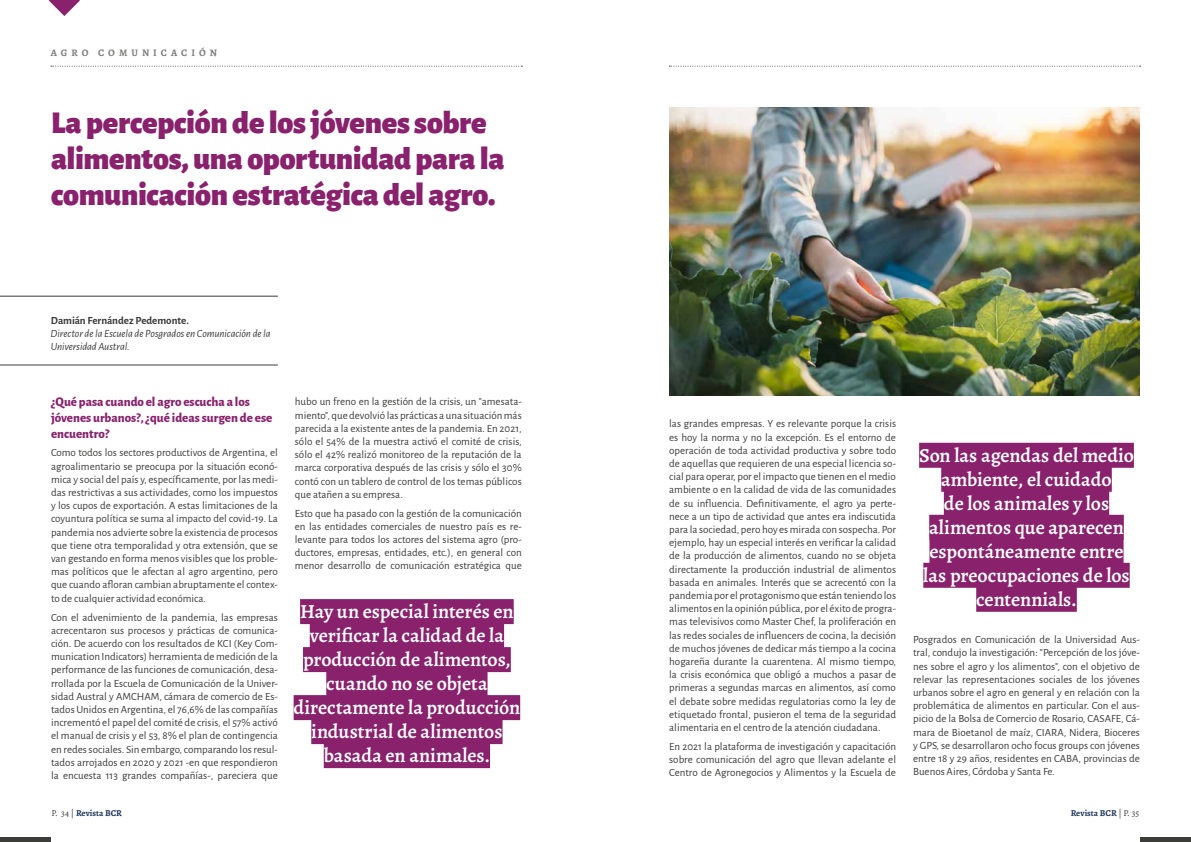
<style>
.page{position:relative;width:1191px;height:842px;background:#fff}
.page>*{position:absolute;margin:0;border:0;box-sizing:border-box;transform-origin:0 0}
.t1{font:900 32px/36px "Alegreya Sans";letter-spacing:-.01em;color:#89216d}
.t2{font:600 20px/24px "Alegreya";letter-spacing:-.005em;color:#fff;text-align:center}
.t3{font:800 13px/15.6px "Alegreya Sans";color:#89216d}
.t4{font:11px/13.2px "Alegreya Sans";color:#3c3c3b;text-align:justify}
.t5{font:italic 11px/13.2px "Alegreya Sans";letter-spacing:-.005em;color:#3c3c3b}
.t6{font:700 11px "Alegreya Sans";letter-spacing:-.005em;color:#3c3c3b}
.t7{font:700 10px "Alegreya";letter-spacing:.4em;color:#7e7e7d}
.t8{font:700 9px "Alegreya";color:#1e355a}
.s1{font-weight:400;color:#3c3c3b}
</style>
<div class="page">
<div style="left:0;top:837px;width:51px;height:5px;background:#3c3c3b"></div>
<div style="left:1140px;top:837px;width:51px;height:5px;background:#3c3c3b"></div>
<svg style="left:51px;top:66px;width:471px;height:1px"></svg>
<svg style="left:669px;top:66px;width:471px;height:1px"></svg>
<svg style="left:49px;top:0;width:31px;height:16px"></svg>
<hr style="left:0;top:296px;width:278px;height:1px;background:#3c3c3b">
<hr style="left:0;top:365px;width:278px;height:1px;background:#3c3c3b">
<img style="left:669px;top:108px;width:471px;height:287px">
<div style="left:300px;top:599px;width:214px;height:25px;background:#89216d"></div>
<div style="left:310px;top:623px;width:194px;height:25px;background:#89216d"></div>
<div style="left:303px;top:647px;width:208px;height:25px;background:#89216d"></div>
<div style="left:326px;top:671px;width:161px;height:25px;background:#89216d"></div>
<div style="left:294px;top:695px;width:226px;height:25px;background:#89216d"></div>
<div style="left:311px;top:719px;width:191px;height:25px;background:#89216d"></div>
<div style="left:324px;top:743px;width:166px;height:25px;background:#89216d"></div>
<div style="left:919px;top:443px;width:214px;height:25px;background:#89216d"></div>
<div style="left:941px;top:467px;width:170px;height:25px;background:#89216d"></div>
<div style="left:944px;top:491px;width:165px;height:25px;background:#89216d"></div>
<div style="left:929px;top:515px;width:194px;height:25px;background:#89216d"></div>
<div style="left:929px;top:539px;width:194px;height:25px;background:#89216d"></div>
<div style="left:923px;top:563px;width:206px;height:25px;background:#89216d"></div>
<div style="left:976px;top:587px;width:100px;height:25px;background:#89216d"></div>
<p class="t7" style="left:51px;top:46px;width:168px">AGRO COMUNICACIÓN</p>
<h1 class="t1" style="left:51px;top:102px;width:455px">La percepción de los jóvenes sobre alimentos, una oportunidad para la comunicación estratégica del agro.</h1>
<p class="t6" style="left:51px;top:312px;width:139px">Damián Fernández Pedemonte.</p>
<p class="t5" style="left:51px;top:326px;width:221px">Director de la Escuela de Posgrados en Comunicación de la<br>Universidad Austral.</p>
<p class="t3" style="left:51px;top:393px;width:223px">¿Qué pasa cuando el agro escucha a los jóvenes urbanos?, ¿qué ideas surgen de ese encuentro?</p>
<p class="t4" style="left:51px;top:446px;width:228px">Como todos los sectores productivos de Argentina, el agroalimentario se preocupa por la situación econó&shy;mica y social del país y, específicamente, por las medi&shy;das restrictivas a sus actividades, como los impuestos y los cupos de exportación. A estas limitaciones de la coyuntura política se suma al impacto del covid-19. La pandemia nos advierte sobre la existencia de procesos que tiene otra temporalidad y otra extensión, que se van gestando en forma menos visibles que los proble&shy;mas políticos que le afectan al agro argentino, pero que cuando afloran cambian abruptamente el contex&shy;to de cualquier actividad económica.</p>
<p class="t4" style="left:51px;top:610px;width:228px">Con el advenimiento de la pandemia, las empresas acrecentaron sus procesos y prácticas de comunica&shy;ción. De acuerdo con los resultados de KCI (Key Com&shy;munication Indicators) herramienta de medición de la performance de las funciones de comunicación, desa&shy;rrollada por la Escuela de Comunicación de la Univer&shy;sidad Austral y AMCHAM, cámara de comercio de Es&shy;tados Unidos en Argentina, el 76,6% de las compañías incrementó el papel del comité de crisis, el 57% activó el manual de crisis y el 53, 8% el plan de contingencia en redes sociales. Sin embargo, comparando los resul&shy;tados arrojados en 2020 y 2021 -en que respondieron la encuesta 113 grandes compañías-, pareciera que</p>
<p class="t4" style="left:295px;top:395px;width:228px">hubo un freno en la gestión de la crisis, un "amesata&shy;miento", que devolvió las prácticas a una situación más parecida a la existente antes de la pandemia. En 2021, sólo el 54% de la muestra activó el comité de crisis, sólo el 42% realizó monitoreo de la reputación de la marca corporativa después de las crisis y sólo el 30% contó con un tablero de control de los temas públicos que atañen a su empresa.</p>
<p class="t4" style="left:295px;top:506px;width:228px">Esto que ha pasado con la gestión de la comunicación en las entidades comerciales de nuestro país es re&shy;levante para todos los actores del sistema agro (pro&shy;ductores, empresas, entidades, etc.), en general con menor desarrollo de comunicación estratégica que</p>
<h2 class="t2" style="left:294px;top:600px;width:228px">Hay un especial interés en verificar la calidad de la producción de alimentos, cuando no se objeta directamente la producción industrial de alimentos basada en animales.</h2>
<p class="t4" style="left:669px;top:417px;width:228px">las grandes empresas. Y es relevante porque la crisis es hoy la norma y no la excepción. Es el entorno de operación de toda actividad productiva y sobre todo de aquellas que requieren de una especial licencia so&shy;cial para operar, por el impacto que tienen en el medio ambiente o en la calidad de vida de las comunidades de su influencia. Definitivamente, el agro ya perte&shy;nece a un tipo de actividad que antes era indiscutida para la sociedad, pero hoy es mirada con sospecha. Por ejemplo, hay un especial interés en verificar la calidad de la producción de alimentos, cuando no se objeta directamente la producción industrial de alimentos basada en animales. Interés que se acrecentó con la pandemia por el protagonismo que están teniendo los alimentos en la opinión pública, por el éxito de progra&shy;mas televisivos como Master Chef, la proliferación en las redes sociales de influencers de cocina, la decisión de muchos jóvenes de dedicar más tiempo a la cocina hogareña durante la cuarentena. Al mismo tiempo, la crisis económica que obligó a muchos a pasar de primeras a segundas marcas en alimentos, así como el debate sobre medidas regulatorias como la ley de etiquetado frontal, pusieron el tema de la seguridad alimentaria en el centro de la atención ciudadana.</p>
<p class="t4" style="left:669px;top:739px;width:228px">En 2021 la plataforma de investigación y capacitación sobre comunicación del agro que llevan adelante el Centro de Agronegocios y Alimentos y la Escuela de</p>
<h2 class="t2" style="left:919px;top:443px;width:216px">Son las agendas del medio ambiente, el cuidado<br>de los animales y los alimentos que aparecen espontáneamente entre las preocupaciones de los centennials.</h2>
<p class="t4" style="left:913px;top:632px;width:228px">Posgrados en Comunicación de la Universidad Aus&shy;tral, condujo la investigación: "Percepción de los jóve&shy;nes sobre el agro y los alimentos", con el objetivo de relevar las representaciones sociales de los jóvenes urbanos sobre el agro en general y en relación con la problemática de alimentos en particular. Con el aus&shy;picio de la Bolsa de Comercio de Rosario, CASAFE, Cá&shy;mara de Bioetanol de maíz, CIARA, Nidera, Bioceres y GPS, se desarrollaron ocho focus groups con jóvenes entre 18 y 29 años, residentes en CABA, provincias de Buenos Aires, Córdoba y Santa Fe.</p>
<p class="t8" style="left:51px;top:808px;width:72px"><span class="s1">P. 34 |</span> Revista BCR</p>
<p class="t8" style="left:1070px;top:808px;width:70px">Revista BCR <span class="s1">| P. 35</span></p>
</div>
